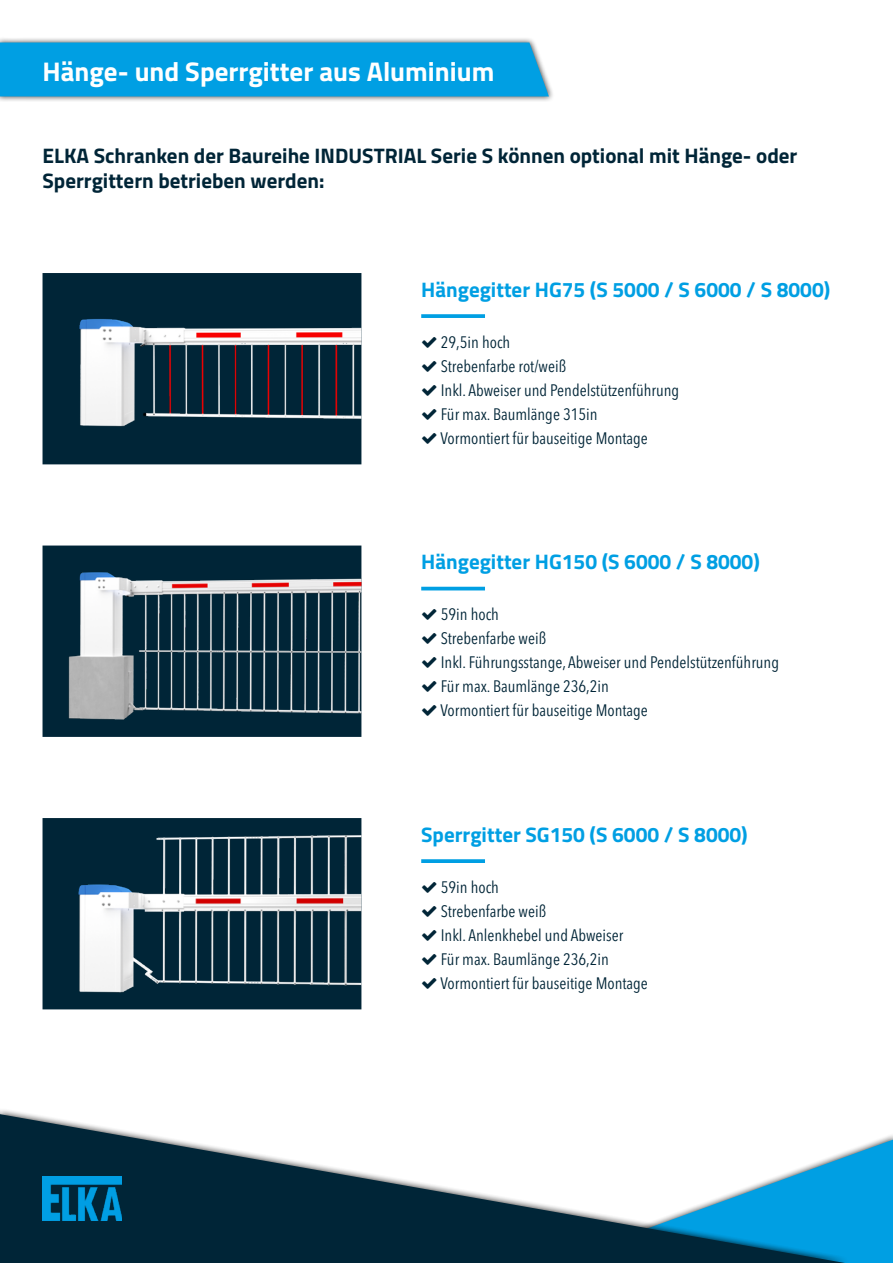
<style>
.page{position:relative;width:893px;height:1263px;background:#fff}
.page>*{position:absolute;margin:0;border:0;box-sizing:border-box;transform-origin:0 0}
.t1{font:700 27px "Titillium Web";color:#fff}
.t2{font:700 21px/25.2px "Titillium Web";color:#002537}
.t3{font:700 21px "Titillium Web";color:#009fe3}
.t4{font:condensed 16.5px/24px "Avenir Next LT Pro";color:#002537}
</style>
<div class="page">
<svg style="left:849px;top:1139px;width:44px;height:124px;background:#0fa3e2"></svg>
<svg style="left:0;top:1114px;width:845px;height:149px"></svg>
<img style="left:43px;top:1176px;width:79px;height:44px">
<div style="left:43px;top:273px;width:23px;height:191px;background:#002537"></div>
<img style="left:66px;top:273px;width:295px;height:191px">
<svg style="left:421px;top:314px;width:64px;height:4px"></svg>
<div style="left:43px;top:545px;width:20px;height:192px;background:#002537"></div>
<img style="left:63px;top:545px;width:298px;height:192px">
<hr style="left:421px;top:587px;width:64px;height:3px;background:#009fe3">
<div style="left:43px;top:818px;width:22px;height:191px;background:#002537"></div>
<img style="left:65px;top:818px;width:296px;height:191px">
<svg style="left:421px;top:859px;width:64px;height:4px"></svg>
<div style="left:0;top:37px;width:554px;height:65px;background:#000;opacity:.75"></div>
<div style="left:0;top:43px;width:549px;height:53px;background:#009fe3"></div>
<h1 class="t1" style="left:43px;top:51px;width:453px">Hänge- und Sperrgitter aus Aluminium</h1>
<p class="t2" style="left:43px;top:142px;width:756px">ELKA Schranken der Baureihe INDUSTRIAL Serie S können optional mit Hänge- oder<br>Sperrgittern betrieben werden:</p>
<p class="t3" style="left:421px;top:273px;width:410px">Hängegitter HG75 (S 5000 / S 6000 / S 8000)</p>
<p class="t4" style="left:440px;top:330px;width:240px">29,5in hoch<br>Strebenfarbe rot/weiß<br>Inkl. Abweiser und Pendelstützenführung<br>Für max. Baumlänge 315in<br>Vormontiert für bauseitige Montage</p>
<p class="t3" style="left:421px;top:546px;width:340px">Hängegitter HG150 (S 6000 / S 8000)</p>
<p class="t4" style="left:440px;top:602px;width:340px">59in hoch<br>Strebenfarbe weiß<br>Inkl. Führungsstange, Abweiser und Pendelstützenführung<br>Für max. Baumlänge 236,2in<br>Vormontiert für bauseitige Montage</p>
<p class="t3" style="left:421px;top:818px;width:328px">Sperrgitter SG150 (S 6000 / S 8000)</p>
<p class="t4" style="left:440px;top:875px;width:209px">59in hoch<br>Strebenfarbe weiß<br>Inkl. Anlenkhebel und Abweiser<br>Für max. Baumlänge 236,2in<br>Vormontiert für bauseitige Montage</p>
</div>
